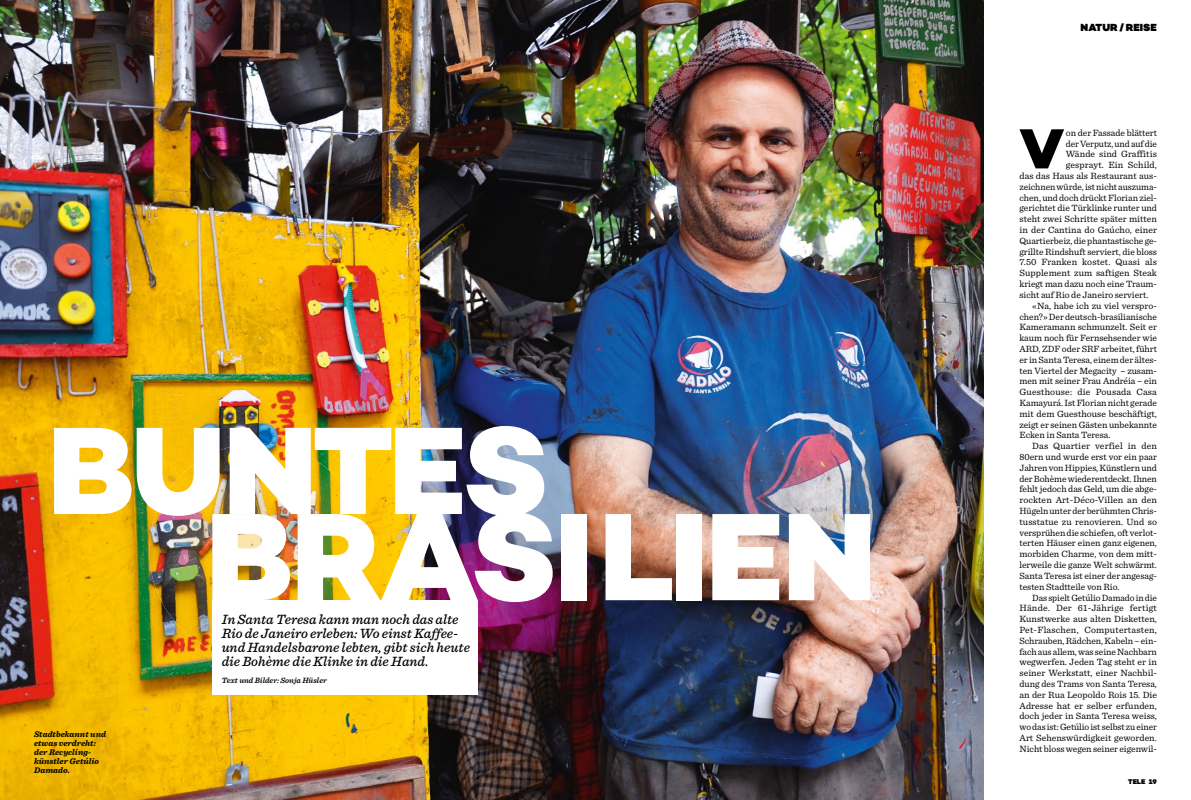
<style>
.page{position:relative;width:1191px;height:800px;background:#fff}
.page>*{position:absolute;margin:0;border:0;box-sizing:border-box;transform-origin:0 0}
.t1{font:800 126.6px "Campton";letter-spacing:-.02em;color:#fff}
.t2{font:800 57.1px "Campton";color:#000}
.t3{font:italic 500 14px/14px "Sentinel";color:#000}
.t4{font:900 10.5px "Campton";letter-spacing:.005em;color:#000}
.t5{font:9.5px "Sentinel";letter-spacing:-.005em;color:#000}
.t6{font:9.5px "Sentinel";letter-spacing:.015em;color:#000}
.t7{font:9.5px "Sentinel";letter-spacing:.02em;color:#000}
.t8{font:italic 700 8.5px/9px "Sentinel";color:#000}
.t9{font:italic 600 8px "Sentinel";color:#000}
.t10{font:900 7px "Campton";color:#000}
</style>
<div class="page">
<img style="left:0;top:0;width:984px;height:799px">
<img style="left:149px;top:443px;width:217px;height:216px;border-radius:108px">
<div style="left:212px;top:600px;width:266px;height:94px;background:#fff"></div>
<h1 class="t1" style="left:48px;top:390px;width:503px">BUNTES</h1>
<h1 class="t1" style="left:206px;top:476px;width:672px">BRASILIEN</h1>
<h3 class="t3" style="left:222px;top:611px;width:250px">In Santa Teresa kann man noch das alte Rio de Janeiro erleben: Wo einst Kaffee&shy;und Handelsbarone lebten, gibt sich heute die Bohème die Klinke in die Hand.</h3>
<p class="t9" style="left:222px;top:673px;width:107px">Text und Bilder: Sonja Hüsler</p>
<p class="t8" style="left:34px;top:729px;width:73px">Stadtbekannt und etwas verdreht: der Recycling&shy;künstler Getúlio<br>Damado.</p>
<p class="t4" style="left:1080px;top:20px;width:78px">NATUR / REISE</p>
<h2 class="t2" style="left:1019px;top:112px;width:46px">V</h2>
<p class="t5" style="left:1065px;top:125px;width:93px">on der Fassade blättert</p>
<p class="t5" style="left:1065px;top:136px;width:93px">der Verputz, und auf die</p>
<p class="t5" style="left:1065px;top:147px;width:93px">Wände sind Graffitis</p>
<p class="t5" style="left:1065px;top:158px;width:93px">gesprayt. Ein Schild,</p>
<p class="t5" style="left:1019px;top:169px;width:139px">das das Haus als Restaurant aus-</p>
<p class="t5" style="left:1019px;top:179px;width:139px">zeichnen würde, ist nicht auszuma-</p>
<p class="t5" style="left:1019px;top:190px;width:139px">chen, und doch drückt Florian ziel-</p>
<p class="t5" style="left:1019px;top:201px;width:139px">gerichtet die Türklinke runter und</p>
<p class="t5" style="left:1019px;top:212px;width:139px">steht zwei Schritte später mitten</p>
<p class="t5" style="left:1019px;top:223px;width:139px">in der Cantina do Gaúcho, einer</p>
<p class="t5" style="left:1019px;top:233px;width:139px">Quartierbeiz, die phantastische ge-</p>
<p class="t5" style="left:1019px;top:244px;width:139px">grillte Rindshuft serviert, die bloss</p>
<p class="t6" style="left:1019px;top:255px;width:139px">7.50 Franken kostet. Quasi als</p>
<p class="t5" style="left:1019px;top:266px;width:139px">Supplement zum saftigen Steak</p>
<p class="t5" style="left:1019px;top:277px;width:139px">kriegt man dazu noch eine Traum-</p>
<p class="t5" style="left:1019px;top:287px;width:130px">sicht auf Rio de Janeiro serviert.</p>
<p class="t5" style="left:1032px;top:298px;width:126px">«Na, habe ich zu viel verspro-</p>
<p class="t5" style="left:1019px;top:309px;width:139px">chen?» Der deutsch-brasilianische</p>
<p class="t5" style="left:1019px;top:320px;width:139px">Kameramann schmunzelt. Seit er</p>
<p class="t5" style="left:1019px;top:331px;width:139px">kaum noch für Fernsehsender wie</p>
<p class="t5" style="left:1019px;top:341px;width:139px">ARD, ZDF oder SRF arbeitet, führt</p>
<p class="t5" style="left:1019px;top:352px;width:139px">er in Santa Teresa, einem der ältes-</p>
<p class="t5" style="left:1019px;top:363px;width:139px">ten Viertel der Megacity – zusam-</p>
<p class="t5" style="left:1019px;top:374px;width:139px">men mit seiner Frau Andréia – ein</p>
<p class="t6" style="left:1019px;top:385px;width:139px">Guesthouse: die Pousada Casa</p>
<p class="t5" style="left:1019px;top:395px;width:139px">Kamayurá. Ist Florian nicht gerade</p>
<p class="t5" style="left:1019px;top:406px;width:139px">mit dem Guesthouse beschäftigt,</p>
<p class="t5" style="left:1019px;top:417px;width:139px">zeigt er seinen Gästen unbekannte</p>
<p class="t5" style="left:1019px;top:428px;width:92px">Ecken in Santa Teresa.</p>
<p class="t6" style="left:1032px;top:439px;width:126px">Das Quartier verfiel in den</p>
<p class="t5" style="left:1019px;top:449px;width:139px">80ern und wurde erst vor ein paar</p>
<p class="t5" style="left:1019px;top:460px;width:139px">Jahren von Hippies, Künstlern und</p>
<p class="t5" style="left:1019px;top:471px;width:139px">der Bohème wiederentdeckt. Ihnen</p>
<p class="t5" style="left:1019px;top:482px;width:139px">fehlt jedoch das Geld, um die abge-</p>
<p class="t5" style="left:1019px;top:493px;width:139px">rockten Art-Déco-Villen an den</p>
<p class="t5" style="left:1019px;top:503px;width:139px">Hügeln unter der berühmten Chris-</p>
<p class="t5" style="left:1019px;top:514px;width:139px">tusstatue zu renovieren. Und so</p>
<p class="t5" style="left:1019px;top:525px;width:139px">versprühen die schiefen, oft verlot-</p>
<p class="t5" style="left:1019px;top:536px;width:139px">terten Häuser einen ganz eigenen,</p>
<p class="t5" style="left:1019px;top:547px;width:139px">morbiden Charme, von dem mitt-</p>
<p class="t5" style="left:1019px;top:557px;width:139px">lerweile die ganze Welt schwärmt.</p>
<p class="t5" style="left:1019px;top:568px;width:139px">Santa Teresa ist einer der angesag-</p>
<p class="t5" style="left:1019px;top:579px;width:101px">testen Stadtteile von Rio.</p>
<p class="t5" style="left:1032px;top:590px;width:126px">Das spielt Getúlio Damado in die</p>
<p class="t7" style="left:1019px;top:601px;width:139px">Hände. Der 61-Jährige fertigt</p>
<p class="t5" style="left:1019px;top:611px;width:139px">Kunstwerke aus alten Disketten,</p>
<p class="t7" style="left:1019px;top:622px;width:139px">Pet-Flaschen, Computertasten,</p>
<p class="t5" style="left:1019px;top:633px;width:139px">Schrauben, Rädchen, Kabeln – ein-</p>
<p class="t5" style="left:1019px;top:644px;width:139px">fach aus allem, was seine Nachbarn</p>
<p class="t5" style="left:1019px;top:655px;width:139px">wegwerfen. Jeden Tag steht er in</p>
<p class="t5" style="left:1019px;top:665px;width:139px">seiner Werkstatt, einer Nachbil-</p>
<p class="t5" style="left:1019px;top:676px;width:139px">dung des Trams von Santa Teresa,</p>
<p class="t5" style="left:1019px;top:687px;width:139px">an der Rua Leopoldo Rois 15. Die</p>
<p class="t5" style="left:1019px;top:698px;width:139px">Adresse hat er selber erfunden,</p>
<p class="t5" style="left:1019px;top:709px;width:139px">doch jeder in Santa Teresa weiss,</p>
<p class="t5" style="left:1019px;top:719px;width:139px">wo das ist: Getúlio ist selbst zu einer</p>
<p class="t5" style="left:1019px;top:730px;width:139px">Art Sehenswürdigkeit geworden.</p>
<p class="t5" style="left:1019px;top:741px;width:139px">Nicht bloss wegen seiner eigenwil-</p>
<p class="t10" style="left:1128px;top:777px;width:30px">TELE 19</p>
</div>
